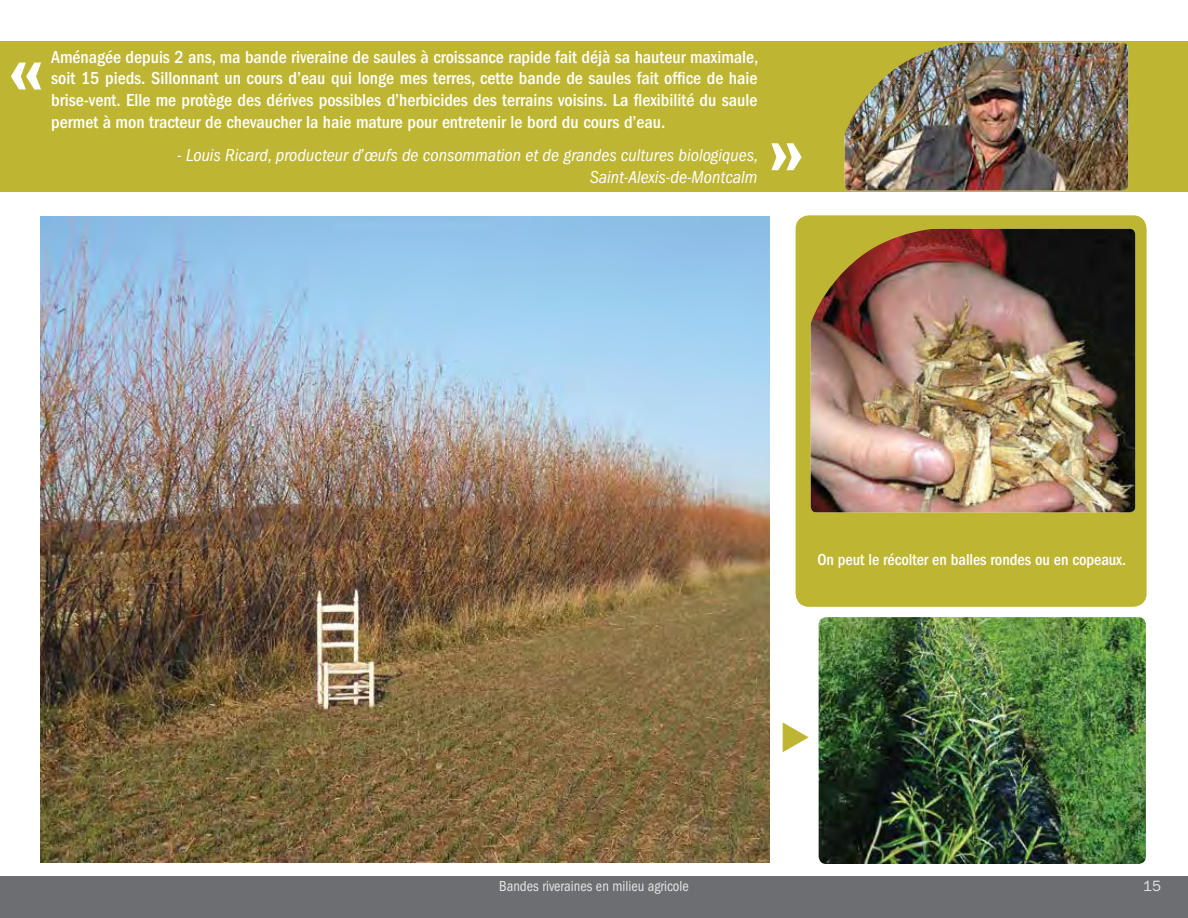
<style>
.page{position:relative;width:1188px;height:918px;background:#fff}
.page>*{position:absolute;margin:0;border:0;box-sizing:border-box;transform-origin:0 0}
.t1{font:95.25px "ITC Franklin Gothic Std Hvy";color:#fff}
.t2{font:500 condensed 18px/21.6px "ITC Franklin Gothic Std";color:#fff;text-align:justify}
.t3{font:italic condensed 18px/21.6px "ITC Franklin Gothic Std";color:#fff;text-align:right}
.t4{font:500 condensed 16.5px "ITC Franklin Gothic Std";letter-spacing:-.005em;color:#fff}
.t5{font:condensed 15px "ITC Franklin Gothic Std";color:#e6e7e8;scale:.96 1}
.t6{font:15px "ITC Franklin Gothic Std";color:#e6e7e8}
</style>
<div class="page">
<div style="left:0;top:876px;width:1188px;height:42px;background:#6d6e71"></div>
<div style="left:0;top:42px;width:1188px;height:150px;background:#beb632"></div>
<img style="left:845px;top:43px;width:283px;height:148px">
<img style="left:844px;top:42px;width:131px;height:98px">
<img style="left:40px;top:217px;width:730px;height:645px">
<div style="left:796px;top:215px;width:351px;height:392px;background:#beb632;border-radius:14px"></div>
<img style="left:811px;top:229px;width:324px;height:283px">
<img style="left:810px;top:228px;width:133px;height:98px">
<img style="left:819px;top:617px;width:327px;height:247px">
<h1 class="t1" style="left:6px;top:12px;width:41px">«</h1>
<p class="t2" style="left:51px;top:46px;width:709px">Aménagée depuis 2 ans, ma bande riveraine de saules à croissance rapide fait déjà sa hauteur maximale, soit 15 pieds. Sillonnant un cours d’eau qui longe mes terres, cette bande de saules fait office de haie brise-vent. Elle me protège des dérives possibles d’herbicides des terrains voisins. La flexibilité du saule permet à mon tracteur de chevaucher la haie mature pour entretenir le bord du cours d’eau.</p>
<p class="t3" style="left:177px;top:145px;width:583px">- Louis Ricard, producteur d’œufs de consommation et de grandes cultures biologiques,<br>Saint-Alexis-de-Montcalm</p>
<h1 class="t1" style="left:767px;top:93px;width:41px">»</h1>
<p class="t4" style="left:817px;top:550px;width:310px">On peut le récolter en balles rondes ou en copeaux.</p>
<p class="t5" style="left:499px;top:877px;width:199px">Bandes riveraines en milieu agricole</p>
<p class="t6" style="left:1143px;top:877px;width:19px">15</p>
</div>
